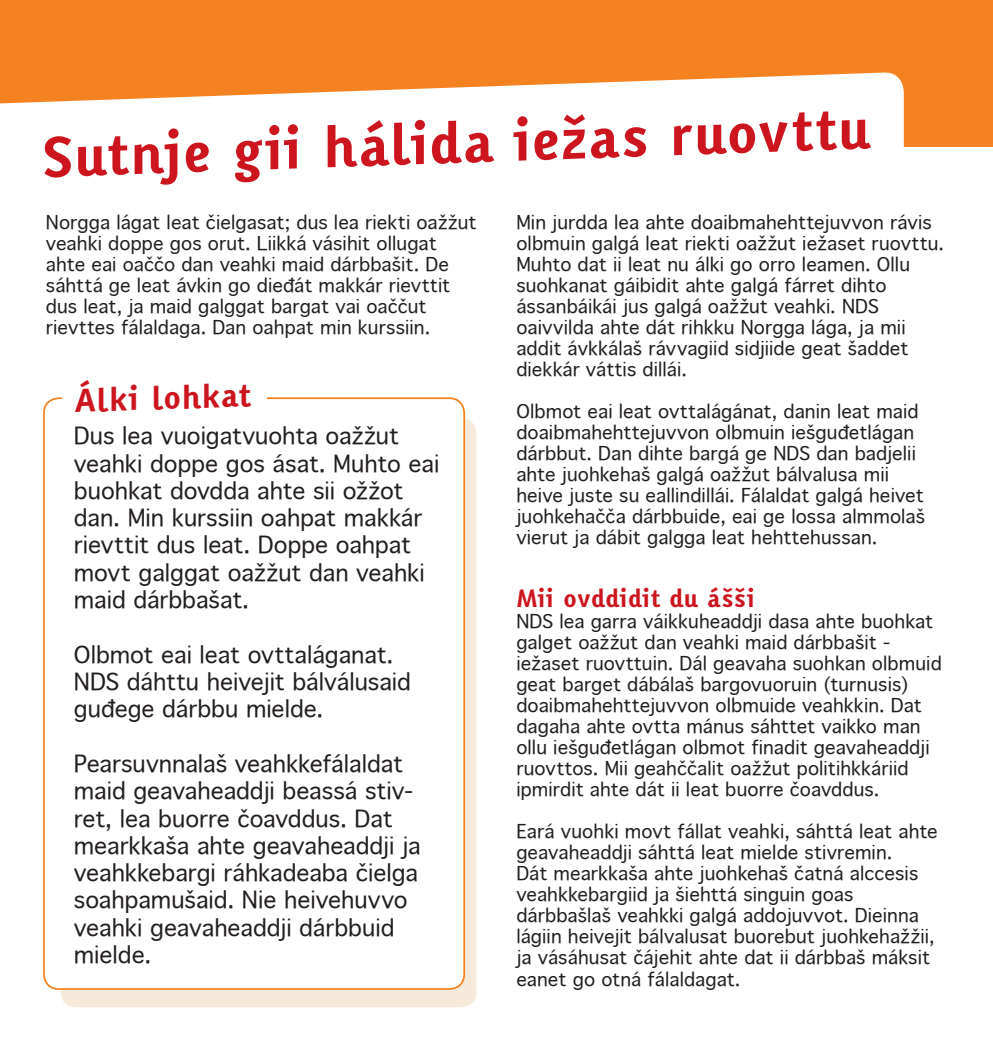
<style>
.page{position:relative;width:993px;height:1042px;background:#fff}
.page>*{position:absolute;margin:0;border:0;box-sizing:border-box;transform-origin:0 0}
.Hovedoverskrifter{font:700 56px "Karbid";color:#cd151d}
.t1{font:700 32.02px "Karbid";color:#cd151d}
.Mellomtitler{font:700 24.5px "Karbid";letter-spacing:.01em;color:#cd151d}
.lettlesttekst{font:22.75px/27.3px "Geneva Sami";color:#231f20}
.samebrød{font:18.38px/21px "Geneva Sami";letter-spacing:.005em;color:#231f20}
</style>
<div class="page">
<div style="left:0;top:0;width:992px;height:146px;background:#f58220"></div>
<svg style="left:0;top:72px;width:903px;height:74px;fill:#fff"></svg>
<div style="left:61px;top:419px;width:415px;height:588px;background:#f6eada"></div>
<svg style="left:43px;top:397px;width:423px;height:592px"></svg>
<div style="left:62px;top:393px;width:204px;height:25px;background:#fff"></div>
<p class="Hovedoverskrifter" style="left:39px;top:121px;width:831px;rotate:-2deg">Sutnje gii hálida iežas ruovttu</p>
<p class="samebrød" style="left:46px;top:212px;width:432px">Norgga lágat leat čielgasat; dus lea riekti oažžut veahki doppe gos orut. Liikká vásihit ollugat ahte eai oaččo dan veahki maid dárbbašit. De sáhttá ge leat ávkin go dieđát makkár rievttit dus leat, ja maid galggat bargat vai oaččut rievttes fálaldaga. Dan oahpat min kurssiin.</p>
<p class="samebrød" style="left:516px;top:212px;width:429px">Min jurdda lea ahte doaibmahehttejuvvon rávis olbmuin galgá leat riekti oažžut iežaset ruovttu.<br>Muhto dat ii leat nu álki go orro leamen. Ollu suohkanat gáibidit ahte galgá fárret dihto ássanbáikái jus galgá oažžut veahki. NDS oaivvilda ahte dát rihkku Norgga lága, ja mii addit ávkkálaš rávvagiid sidjiide geat šaddet diekkár váttis dillái.</p>
<p class="samebrød" style="left:516px;top:401px;width:410px">Olbmot eai leat ovttalágánat, danin leat maid doaibmahehttejuvvon olbmuin iešguđetlágan dárbbut. Dan dihte bargá ge NDS dan badjelii ahte juohkehaš galgá oažžut bálvalusa mii heive juste su eallindillái. Fálaldat galgá heivet juohkehačča dárbbuide, eai ge lossa almmolaš vierut ja dábit galgga leat hehttehussan.</p>
<p class="Mellomtitler" style="left:516px;top:583px;width:240px">Mii ovddidit du ášši</p>
<p class="samebrød" style="left:516px;top:611px;width:427px">NDS lea garra váikkuheaddji dasa ahte buohkat galget oažžut dan veahki maid dárbbašit - iežaset ruovttuin. Dál geavaha suohkan olbmuid geat barget dábálaš bargovuoruin (turnusis) doaibmahehttejuvvon olbmuide veahkkin. Dat dagaha ahte ovtta mánus sáhttet vaikko man ollu iešguđetlágan olbmot finadit geavaheaddji ruovttos. Mii geahččalit oažžut politihkkáriid ipmirdit ahte dát ii leat buorre čoavddus.</p>
<p class="samebrød" style="left:516px;top:821px;width:423px">Eará vuohki movt fállat veahki, sáhttá leat ahte geavaheaddji sáhttá leat mielde stivremin.<br>Dát mearkkaša ahte juohkehaš čatná alccesis veahkkebargiid ja šiehttá singuin goas dárbbašlaš veahkki galgá addojuvvot. Dieinna lágiin heivejit bálvalusat buorebut juohkehažžii, ja vásáhusat čájehit ahte dat ii dárbbaš máksit eanet go otná fálaldagat.</p>
<p class="t1" style="left:73px;top:380px;width:179px;rotate:-2deg">Álki lohkat</p>
<p class="lettlesttekst" style="left:74px;top:422px;width:367px">Dus lea vuoigatvuohta oažžut veahki doppe gos ásat. Muhto eai buohkat dovdda ahte sii ožžot dan. Min kurssiin oahpat makkár rievttit dus leat. Doppe oahpat movt galggat oažžut dan veahki maid dárbbašat.</p>
<p class="lettlesttekst" style="left:74px;top:640px;width:338px">Olbmot eai leat ovttaláganat.<br>NDS dáhttu heivejit bálválusaid guđege dárbbu mielde.</p>
<p class="lettlesttekst" style="left:74px;top:749px;width:348px">Pearsuvnnalaš veahkkefálaldat maid geavaheaddji beassá stiv&shy;ret, lea buorre čoavddus. Dat mearkkaša ahte geavaheaddji ja veahkkebargi ráhkadeaba čielga soahpamušaid. Nie heivehuvvo veahki geavaheaddji dárbbuid mielde.</p>
</div>
